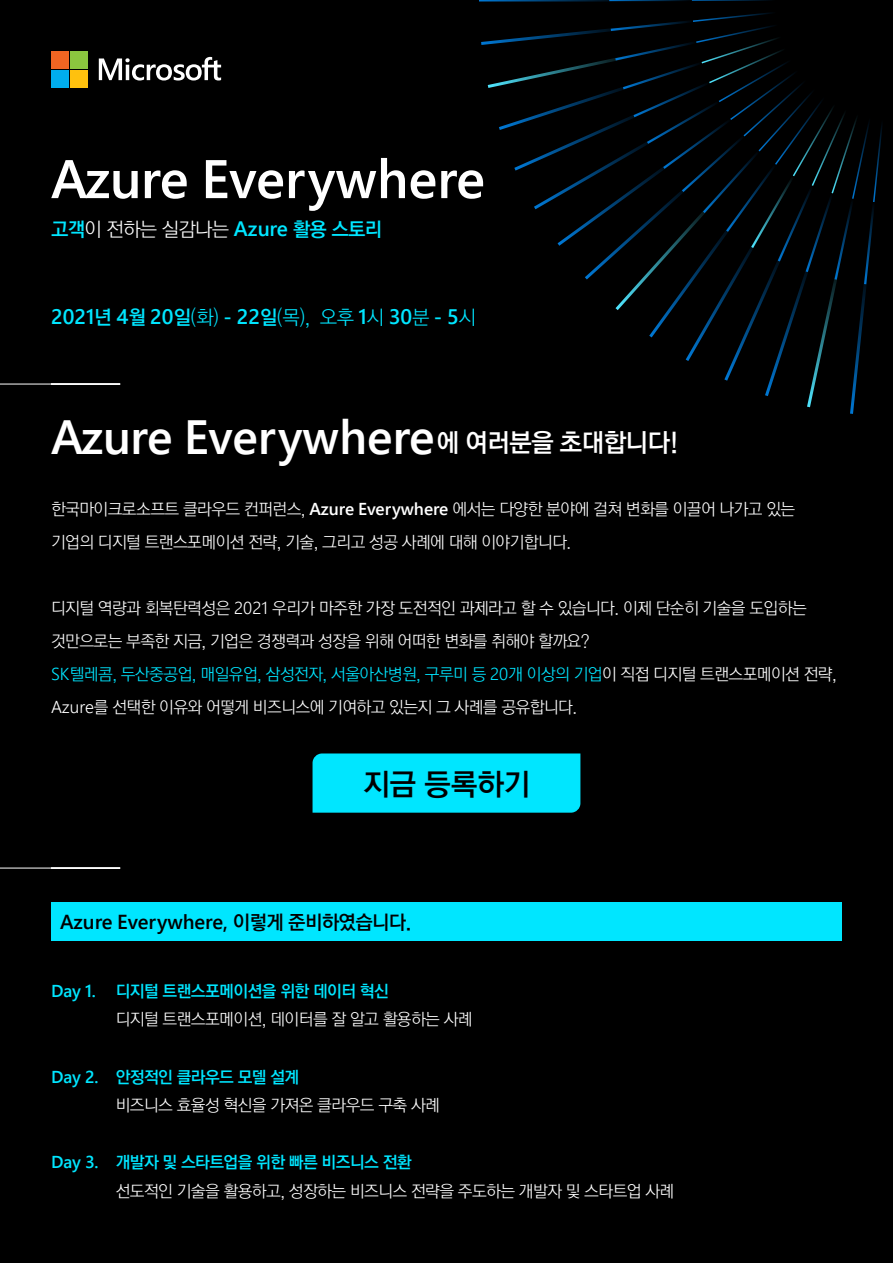
<style>
.page{position:relative;width:893px;height:1263px;background:#000}
.page>*{position:absolute;margin:0;border:0;box-sizing:border-box;transform-origin:0 0}
.t1{font:600 54.3px "Segoe Pro";color:#fff}
.t2{font:600 48px "Segoe Pro";color:#fff}
.t3{font:30px "YGO540";letter-spacing:-.02em;color:#000}
.t4{font:600 21px "Segoe Pro";color:#00e6ff}
.t5{font:600 20.25px "Segoe Pro";color:#000}
.t6{font:19.5px "YGO520";letter-spacing:-.04em;color:#fff}
.t7{font:600 17.25px "Segoe Pro";color:#00e6ff}
.t8{font:16.5px/33px "YGO520";letter-spacing:-.04em;color:#fff}
.t9{font:16.5px "YGO540";letter-spacing:-.04em;color:#00e6ff}
.s1{font-family:"YGO540";color:#00e6ff}
.s2{font-family:"Segoe Pro";font-weight:600;font-size:20.85px;color:#00e6ff}
.s3{font-family:"YGO540";font-weight:400;font-size:19.5px}
.s4{font-family:"YGO520";font-weight:400;font-size:19.5px}
.s5{font-family:"YGO540";font-weight:400;font-size:25.5px}
.s6{font-family:"Segoe Pro";font-weight:600;font-size:17.25px}
.s7{font-family:"Segoe Pro";font-weight:300;font-size:17.25px}
.s8{font-family:"Segoe Pro";font-weight:300;font-size:17.25px;color:#00e6ff}
.s9{color:#00e6ff}
.s10{font-family:"YDIY Go 520"}
</style>
<div class="page">
<hr style="left:479px;top:0;width:294px;height:2px;background:#fff">
<hr style="left:692px;top:0;width:165px;height:1px;background:#fff">
<svg style="left:481px;top:13px;width:401px;height:401px"></svg>
<div style="left:51px;top:902px;width:791px;height:38px;background:#00e6ff"></div>
<div style="left:51px;top:51px;width:17px;height:17px;background:#f16522"></div>
<div style="left:70px;top:51px;width:18px;height:17px;background:#8bc53f"></div>
<div style="left:51px;top:70px;width:17px;height:18px;background:#00adee"></div>
<div style="left:70px;top:70px;width:18px;height:18px;background:#ffc10e"></div>
<svg style="left:99px;top:57px;width:122px;height:24px"></svg>
<hr style="left:0;top:384px;width:120px;height:1px;background:#fff">
<hr style="left:51px;top:383px;width:69px;height:2px;background:#fff">
<hr style="left:0;top:868px;width:120px;height:1px;background:#fff">
<hr style="left:51px;top:867px;width:69px;height:2px;background:#fff">
<div style="left:313px;top:753px;width:267px;height:60px;background:#00e6ff"></div>
<h1 class="t1" style="left:51px;top:142px;width:435px">Azure Everywhere</h1>
<p class="t6" style="left:51px;top:219px;width:333px"><span class="s1">고객</span>이 전하는 실감나는 <span class="s2">Azure</span> <span class="s1">활용 스토리</span></p>
<p class="t4" style="left:51px;top:303px;width:427px">2021<span class="s3">년</span> 4<span class="s3">월</span> 20<span class="s3">일</span><span class="s4">(화)</span> - 22<span class="s3">일</span><span class="s4">(목), 오후</span> 1<span class="s4">시</span> 30<span class="s4">분</span> - 5<span class="s4">시</span></p>
<h2 class="t2" style="left:51px;top:404px;width:628px">Azure Everywhere<span class="s5">에 여러분을 초대합니다!</span></h2>
<p class="t8" style="left:51px;top:494px;width:746px">한국마이크로소프트 클라우드 컨퍼런스, <span class="s6">Azure Everywhere</span> 에서는 다양한 분야에 걸쳐 변화를 이끌어 나가고 있는 기업의 디지털 트랜스포메이션 전략, 기술, 그리고 성공 사례에 대해 이야기합니다.</p>
<p class="t8" style="left:51px;top:593px;width:788px">디지털 역량과 회복탄력성은 <span class="s7">2021</span> 우리가 마주한 가장 도전적인 과제라고 할 수 있습니다. 이제 단순히 기술을 도입하는 것만으로는 부족한 지금, 기업은 경쟁력과 성장을 위해 어떠한 변화를 취해야 할까요?<br><span class="s8">SK</span><span class="s9">텔레콤, 두산중공업, 매일유업, 삼성전자, 서울아산병원, 구루미 등</span> <span class="s8">20</span><span class="s9">개 이상의 기업</span>이 직접 디지털 트랜스포메이션 전략, <span class="s7">Azure</span>를 선택한 이유와 어떻게 비즈니스에 기여하고 있는지 그 사례를 공유합니다.</p>
<h3 class="t3" style="left:363px;top:769px;width:169px">지금 등록하기</h3>
<p class="t5" style="left:60px;top:908px;width:353px">Azure Everywhere, <span class="s3">이렇게 준비하였습니다.</span></p>
<p class="t7" style="left:51px;top:979px;width:46px">Day 1.</p>
<p class="t9" style="left:116px;top:983px;width:275px">디지털 트랜스포메이션을 위한 데이터 혁신</p>
<p class="t8" style="left:116px;top:1003px;width:359px">디지털 트랜스포메이션, <span class="s10">데이터</span>를 잘 알고 활용하는 사례</p>
<p class="t7" style="left:51px;top:1065px;width:49px">Day 2.</p>
<p class="t9" style="left:116px;top:1068px;width:185px">안정적인 클라우드 모델 설계</p>
<p class="t8" style="left:116px;top:1089px;width:326px">비즈니스 효율성 혁신을 가져온 클라우드 구축 사례</p>
<p class="t7" style="left:51px;top:1150px;width:49px">Day 3.</p>
<p class="t9" style="left:116px;top:1154px;width:298px">개발자 및 스타트업을 위한 빠른 비즈니스 전환</p>
<p class="t8" style="left:116px;top:1175px;width:560px">선도적인 기술을 활용하고, 성장하는 비즈니스 전략을 주도하는 개발자 및 스타트업 사례</p>
</div>
